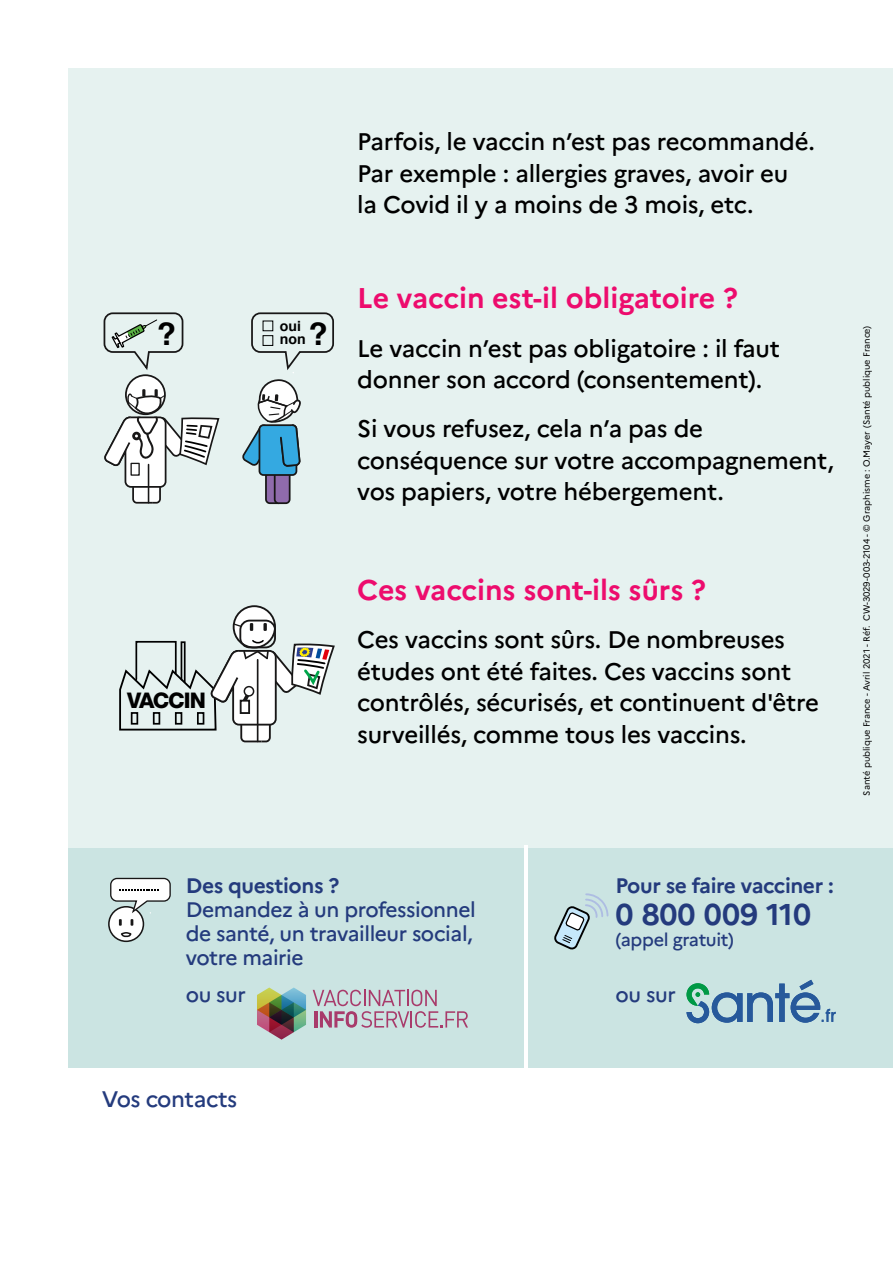
<style>
.page{position:relative;width:893px;height:1263px;background:#fff}
.page>*{position:absolute;margin:0;border:0;box-sizing:border-box;transform-origin:0 0}
.t1{font:700 31.8px "Helvetica";color:#000}
._5_vous_avez_des_que{font:700 30px "Marianne";color:#243b7d}
._3_texte{font:700 28.5px "Marianne";color:#ed0c6d}
._3_texte-2{font:500 24px/31.5px "Marianne";letter-spacing:-.01em;color:#000}
._5_vous_avez_des_que-2{font:500 22.5px "Marianne";letter-spacing:-.02em;color:#243b7d}
.t2{font:800 21.6px "Helvetica Neue";letter-spacing:-.06em;color:#000}
._5_vous_avez_des_que-3{font:500 21px/24px "Marianne";letter-spacing:-.02em;color:#243b7d}
._5_vous_avez_des_que-4{font:700 21px "Marianne";letter-spacing:-.02em;color:#243b7d}
._5_vous_avez_des_que-5{font:500 18px "Marianne";letter-spacing:-.02em;color:#243b7d}
.t3{font:700 14.1px/13.4px "Helvetica";color:#000}
._8_référence_www{font:9px "Marianne";color:#000}
.s1{font-weight:700}
</style>
<div class="page">
<div style="left:68px;top:68px;width:825px;height:780px;background:#e6f2f0"></div>
<div style="left:126px;top:375px;width:39px;height:39px;background:#fff;border-radius:50%"></div>
<div style="left:125px;top:374px;width:41px;height:41px;border:2px solid #181717;border-radius:50%"></div>
<svg style="left:103px;top:312px;width:81px;height:58px"></svg>
<svg style="left:104px;top:389px;width:116px;height:115px"></svg>
<svg style="left:242px;top:312px;width:92px;height:193px"></svg>
<div style="left:263px;top:335px;width:10px;height:11px;border:1px solid #000"></div>
<div style="left:234px;top:606px;width:41px;height:41px;background:#fff;border-radius:50%"></div>
<div style="left:233px;top:605px;width:43px;height:43px;border:2px solid #181717;border-radius:50%"></div>
<div style="left:239px;top:620px;width:37px;height:28px;border:2px solid #181717;border-radius:9px"></div>
<svg style="left:263px;top:623px;width:4px;height:8px"></svg>
<svg style="left:250px;top:623px;width:3px;height:8px"></svg>
<svg style="left:119px;top:638px;width:216px;height:105px"></svg>
<svg style="left:232px;top:622px;width:11px;height:6px"></svg>
<div style="left:68px;top:848px;width:825px;height:219px;background:#cbe4e2"></div>
<svg style="left:554px;top:893px;width:55px;height:57px"></svg>
<svg style="left:109px;top:907px;width:34px;height:34px"></svg>
<div style="left:108px;top:906px;width:36px;height:36px;border:2px solid #181717;border-radius:50%"></div>
<svg style="left:109px;top:877px;width:62px;height:61px"></svg>
<svg style="left:257px;top:987px;width:49px;height:53px"></svg>
<svg style="left:313px;top:990px;width:155px;height:38px"></svg>
<svg style="left:686px;top:980px;width:150px;height:43px"></svg>
<hr style="left:524px;top:846px;width:4px;height:242px;background:#fff">
<p class="t3" style="left:280px;top:319px;width:27px">oui non</p>
<p class="t1" style="left:157px;top:308px;width:21px">?</p>
<p class="t1" style="left:308px;top:308px;width:21px">?</p>
<p class="t2" style="left:127px;top:687px;width:80px">VACCIN</p>
<p class="_3_texte-2" style="left:357px;top:126px;width:459px">Parfois, le vaccin n’est pas recommandé.<br>Par exemple : allergies graves, avoir eu<br>la Covid il y a moins de 3 mois, etc.</p>
<p class="_3_texte" style="left:357px;top:281px;width:382px">Le vaccin est-il obligatoire ?</p>
<p class="_3_texte-2" style="left:357px;top:333px;width:424px">Le vaccin n’est pas obligatoire : il faut donner son accord (consentement).</p>
<p class="_3_texte-2" style="left:357px;top:413px;width:478px">Si vous refusez, cela n’a pas de conséquence sur votre accompagnement, vos papiers, votre hébergement.</p>
<p class="_3_texte" style="left:357px;top:572px;width:350px">Ces vaccins sont-ils sûrs ?</p>
<p class="_3_texte-2" style="left:357px;top:624px;width:463px">Ces vaccins sont sûrs. De nombreuses études ont été faites. Ces vaccins sont contrôlés, sécurisés, et continuent d'être surveillés, comme tous les vaccins.</p>
<p class="_8_référence_www" style="left:861px;top:795px;width:471px;rotate:-90deg">Santé publique France - Avril 2021 - Réf. CW-3029-003-2104 - © Graphisme : O.Mayer (Santé publique France)</p>
<p class="_5_vous_avez_des_que-3" style="left:186px;top:873px;width:292px"><span class="s1">Des questions ?<br></span>Demandez à un professionnel de santé, un travailleur social, votre mairie</p>
<p class="_5_vous_avez_des_que-4" style="left:616px;top:873px;width:220px">Pour se faire vacciner :</p>
<p class="_5_vous_avez_des_que" style="left:616px;top:896px;width:197px">0 800 009 110</p>
<p class="_5_vous_avez_des_que-5" style="left:616px;top:929px;width:120px">(appel gratuit)</p>
<p class="_5_vous_avez_des_que-3" style="left:186px;top:982px;width:62px">ou sur</p>
<p class="_5_vous_avez_des_que-3" style="left:616px;top:982px;width:62px">ou sur</p>
<p class="_5_vous_avez_des_que-2" style="left:102px;top:1085px;width:137px">Vos contacts</p>
</div>
